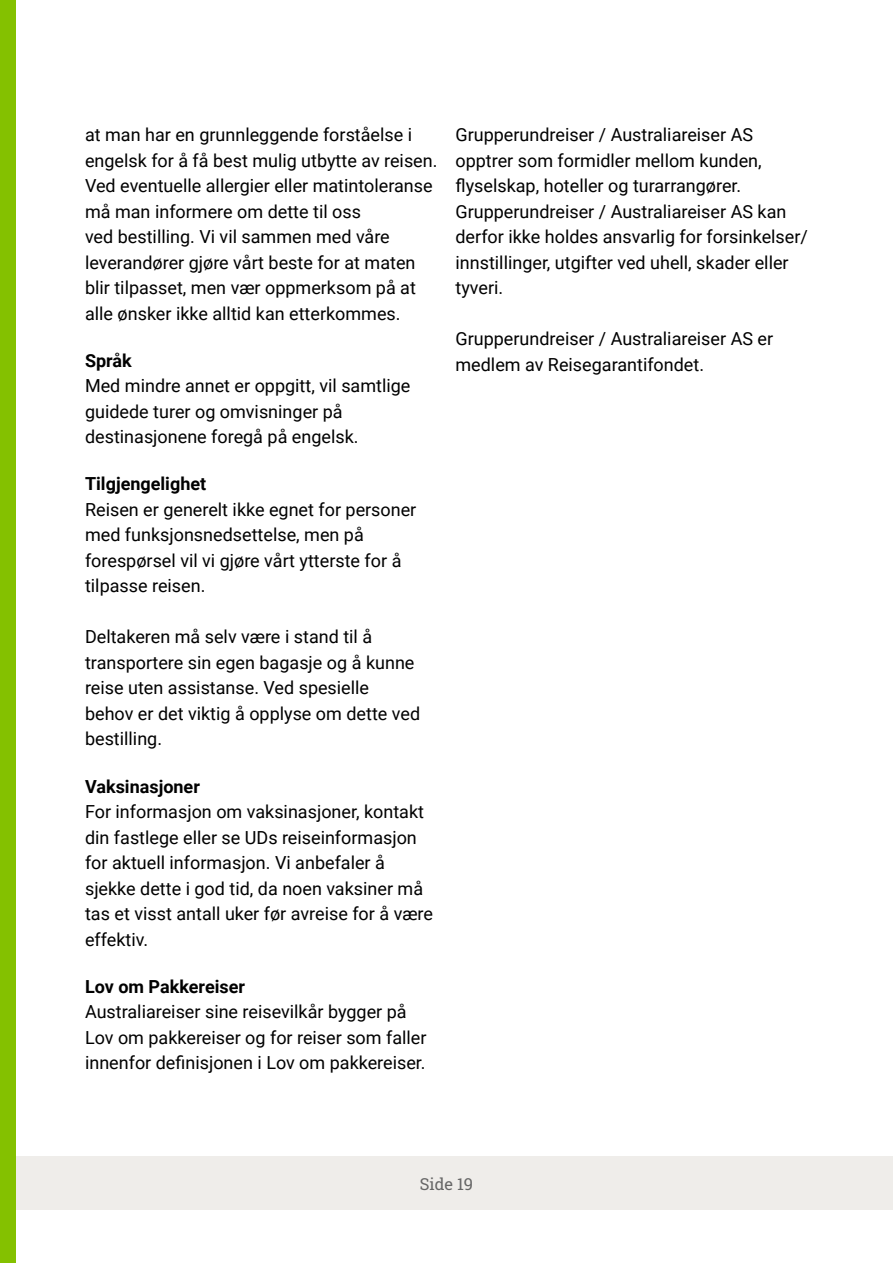
<style>
.page{position:relative;width:893px;height:1263px;background:#fff}
.page>*{position:absolute;margin:0;border:0;box-sizing:border-box;transform-origin:0 0}
.t1{font:18px/25.5px "Roboto";color:#000}
.t2{font:700 18px "Roboto";color:#000}
.t3{font:16.5px "Roboto Slab";color:#666}
</style>
<div class="page">
<div style="left:0;top:1157px;width:893px;height:53px;background:#efedea"></div>
<div style="left:0;top:0;width:16px;height:1263px;background:#84c100"></div>
<p class="t1" style="left:85px;top:121px;width:354px">at man har en grunnleggende forståelse i engelsk for å få best mulig utbytte av reisen.<br>Ved eventuelle allergier eller matintoleranse må man informere om dette til oss<br>ved bestilling. Vi vil sammen med våre leverandører gjøre vårt beste for at maten blir tilpasset, men vær oppmerksom på at alle ønsker ikke alltid kan etterkommes.</p>
<p class="t2" style="left:85px;top:348px;width:48px">Språk</p>
<p class="t1" style="left:85px;top:372px;width:327px">Med mindre annet er oppgitt, vil samtlige guidede turer og omvisninger på destinasjonene foregå på engelsk.</p>
<p class="t2" style="left:85px;top:471px;width:123px">Tilgjengelighet</p>
<p class="t1" style="left:85px;top:496px;width:333px">Reisen er generelt ikke egnet for personer med funksjonsnedsettelse, men på forespørsel vil vi gjøre vårt ytterste for å tilpasse reisen.</p>
<p class="t1" style="left:85px;top:624px;width:337px">Deltakeren må selv være i stand til å transportere sin egen bagasje og å kunne reise uten assistanse. Ved spesielle behov er det viktig å opplyse om dette ved bestilling.</p>
<p class="t2" style="left:85px;top:773px;width:116px">Vaksinasjoner</p>
<p class="t1" style="left:85px;top:798px;width:349px">For informasjon om vaksinasjoner, kontakt din fastlege eller se UDs reiseinformasjon for aktuell informasjon. Vi anbefaler å sjekke dette i god tid, da noen vaksiner må tas et visst antall uker før avreise for å være effektiv.</p>
<p class="t2" style="left:85px;top:974px;width:162px">Lov om Pakkereiser</p>
<p class="t1" style="left:85px;top:998px;width:343px">Australiareiser sine reisevilkår bygger på<br>Lov om pakkereiser og for reiser som faller innenfor definisjonen i Lov om pakkereiser.</p>
<p class="t1" style="left:455px;top:121px;width:354px">Grupperundreiser / Australiareiser AS opptrer som formidler mellom kunden, flyselskap, hoteller og turarrangører.<br>Grupperundreiser / Australiareiser AS kan derfor ikke holdes ansvarlig for forsinkelser/ innstillinger, utgifter ved uhell, skader eller tyveri.</p>
<p class="t1" style="left:455px;top:325px;width:319px">Grupperundreiser / Australiareiser AS er medlem av Reisegarantifondet.</p>
<p class="t3" style="left:420px;top:1173px;width:55px">Side 19</p>
</div>
